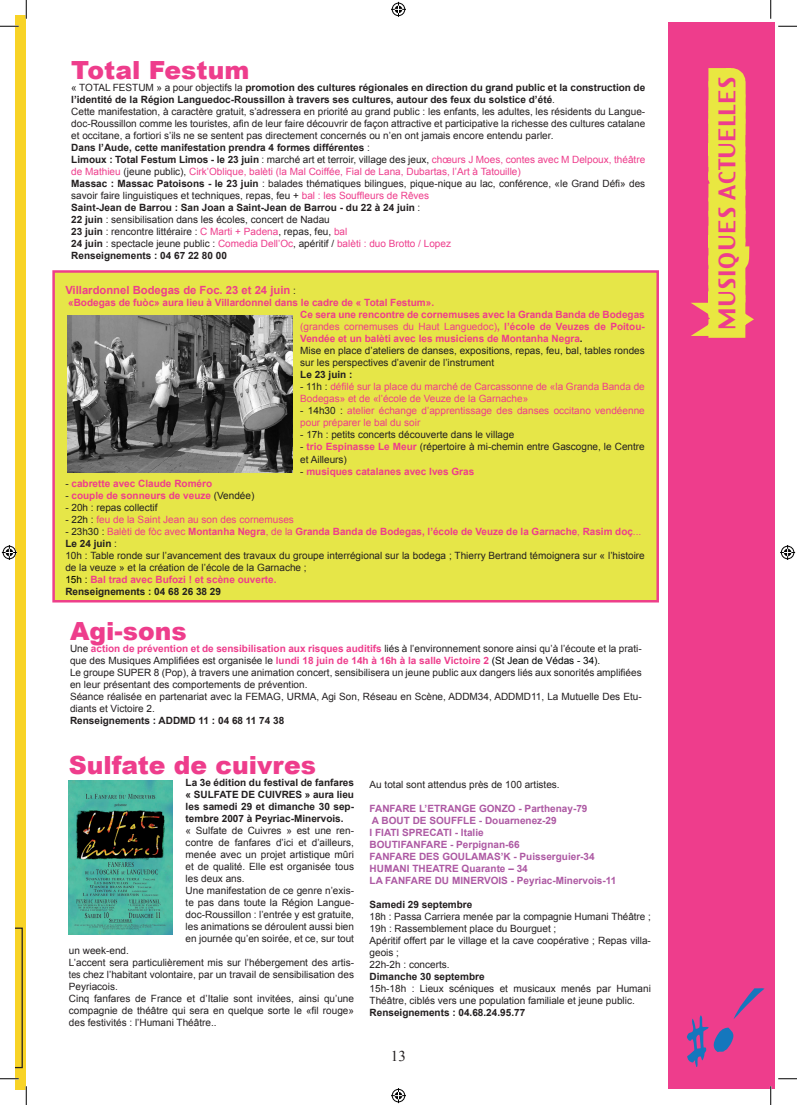
<style>
.page{position:relative;width:797px;height:1105px;background:#fff}
.page>*{position:absolute;margin:0;border:0;box-sizing:border-box;transform-origin:0 0}
.t1{font:900 25px "Arial";color:#ee3d8c}
.t2{font:22.5px "Virtue";color:#ee3d8c}
.t3{font:15px "Times New Roman";color:#231f20}
.t4{font:700 11.25px "Arial";color:#ee3d8c}
.t5{font:10px/12px "Arial";color:#231f20}
.t6{font:700 10px/12px "Arial";color:#ee3d8c}
.t7{font:10px/12px "Arial";color:#ee3d8c}
.t8{font:700 10px/12px "Arial";color:#231f20;text-align:justify}
.t9{font:700 10px/12px "Arial";color:#ad59a3}
.s1{font-weight:700}
.s2{color:#ee3d8c}
.s3{font-weight:400;font-size:10px;color:#231f20}
.s4{font-weight:400}
.s5{color:#231f20}
.s6{font-weight:400;color:#231f20}
.s7{font-weight:700;color:#ee3d8c}
.s8{color:#000}
</style>
<div class="page">
<div style="left:16px;top:16px;width:10px;height:1073px;background:#f8d326"></div>
<div style="left:668px;top:22px;width:106px;height:1066px;background:#ee3d8c"></div>
<svg style="left:691px;top:68px;width:63px;height:270px"></svg>
<svg style="left:687px;top:988px;width:77px;height:79px"></svg>
<div style="left:54px;top:271px;width:603px;height:330px;background:#e6e648"></div>
<div style="left:52px;top:270px;width:607px;height:332px;border:2px solid #ee3f8a"></div>
<img style="left:67px;top:315px;width:226px;height:158px">
<svg style="left:16px;top:927px;width:7px;height:141px"></svg>
<img style="left:69px;top:780px;width:103px;height:155px">
<svg style="left:0;top:25px;width:19px;height:2px"></svg>
<svg style="left:778px;top:25px;width:19px;height:2px"></svg>
<svg style="left:0;top:1078px;width:19px;height:1px"></svg>
<svg style="left:778px;top:1078px;width:19px;height:1px"></svg>
<svg style="left:25px;top:0;width:2px;height:19px"></svg>
<svg style="left:25px;top:1086px;width:2px;height:19px"></svg>
<svg style="left:770px;top:0;width:1px;height:19px"></svg>
<svg style="left:770px;top:1086px;width:1px;height:19px"></svg>
<svg style="left:391px;top:2px;width:15px;height:15px"></svg>
<svg style="left:391px;top:1088px;width:15px;height:15px"></svg>
<svg style="left:2px;top:545px;width:15px;height:15px"></svg>
<svg style="left:780px;top:545px;width:15px;height:15px"></svg>
<h1 class="t1" style="left:71px;top:52px;width:179px">Total Festum</h1>
<p class="t5" style="left:71px;top:82px;width:575px">« TOTAL FESTUM » a pour objectifs la <span class="s1">promotion des cultures régionales en direction du grand public et la construction de l’identité de la Région Languedoc-Roussillon à travers ses cultures, autour des feux du solstice d’été</span>.<br>Cette manifestation, à caractère gratuit, s’adressera en priorité au grand public : les enfants, les adultes, les résidents du Langue&shy;doc-Roussillon comme les touristes, afin de leur faire découvrir de façon attractive et participative la richesse des cultures catalane et occitane, a fortiori s’ils ne se sentent pas directement concernés ou n’en ont jamais encore entendu parler.<br><span class="s1">Dans l’Aude, cette manifestation prendra 4 formes différentes</span> :<br><span class="s1">Limoux : Total Festum Limos - le 23 juin</span> : marché art et terroir, village des jeux, <span class="s2">chœurs J Moes, contes avec M Delpoux, théâtre de Mathieu</span> (jeune public), <span class="s2">Cirk’Oblique, balèti (la Mal Coiffée, Fial de Lana, Dubartas, l’Art à Tatouille)<br></span><span class="s1">Massac : Massac Patoisons - le 23 juin</span> : balades thématiques bilingues, pique-nique au lac, conférence, «le Grand Défi» des savoir faire linguistiques et techniques, repas, feu + <span class="s2">bal : les Souffleurs de Rêves<br></span><span class="s1">Saint-Jean de Barrou : San Joan a Saint-Jean de Barrou - du 22 à 24 juin</span> :<br><span class="s1">22 juin</span> : sensibilisation dans les écoles, concert de Nadau<br><span class="s1">23 juin</span> : rencontre littéraire : <span class="s2">C Marti + Padena</span>, repas, feu, <span class="s2">bal<br></span><span class="s1">24 juin</span> : spectacle jeune public : <span class="s2">Comedia Dell’Oc</span>, apéritif / <span class="s2">balèti : duo Brotto / Lopez<br></span><span class="s1">Renseignements : 04 67 22 80 00</span></p>
<p class="t4" style="left:65px;top:283px;width:232px">Villardonnel Bodegas de Foc. 23 et 24 juin <span class="s3">:</span></p>
<p class="t6" style="left:300px;top:297px;width:346px;text-indent:-232px">«Bodegas de fuòc» aura lieu à Villardonnel dans le cadre de « Total Festum».<br>Ce sera une rencontre de cornemuses avec la Granda Banda de Bodegas <span class="s4">(grandes cornemuses du Haut Languedoc)</span>, l’école de Veuzes de Poitou-Vendée et un balèti avec les musiciens de Montanha Negra<span class="s5">.<br></span><span class="s6">Mise en place d’ateliers de danses, expositions, repas, feu, bal, tables rondes sur les perspectives d’avenir de l’instrument</span></p>
<p class="t8" style="left:300px;top:369px;width:54px">Le 23 juin :</p>
<p class="t7" style="left:300px;top:381px;width:346px"><span class="s5">- 11h :</span> défilé sur la place du marché de Carcassonne de «la Granda Banda de<br>Bodegas» et de «l’école de Veuze de la Garnache»</p>
<p class="t7" style="left:300px;top:405px;width:346px"><span class="s5">- 14h30 :</span> atelier échange d’apprentissage des danses occitano vendéenne pour préparer le bal du soir</p>
<p class="t5" style="left:300px;top:429px;width:215px">- 17h : petits concerts découverte dans le village</p>
<p class="t5" style="left:300px;top:441px;width:346px">- <span class="s7">trio Espinasse Le Meur</span> (répertoire à mi-chemin entre Gascogne, le Centre et Ailleurs)</p>
<p class="t6" style="left:300px;top:465px;width:175px"><span class="s6">-</span> musiques catalanes avec Ives Gras</p>
<p class="t6" style="left:65px;top:477px;width:148px"><span class="s6">-</span> cabrette avec Claude Roméro</p>
<p class="t6" style="left:65px;top:489px;width:190px"><span class="s6">-</span> couple de sonneurs de veuze <span class="s6">(Vendée)</span></p>
<p class="t5" style="left:65px;top:501px;width:94px">- 20h : repas collectif</p>
<p class="t7" style="left:65px;top:513px;width:230px"><span class="s5">- 22h :</span> feu de la Saint Jean au son des cornemuses</p>
<p class="t5" style="left:65px;top:525px;width:581px">- 23h30 : <span class="s2">Balèti de fòc avec</span> <span class="s7">Montanha Negra</span><span class="s2">, de la</span> <span class="s7">Granda Banda de Bodegas, l’école de Veuze de la Garnache</span><span class="s2">,</span> <span class="s7">Rasim doç</span><span class="s2">...<br></span><span class="s1">Le 24 juin</span> :<br>10h : Table ronde sur l’avancement des travaux du groupe interrégional sur la bodega ; Thierry Bertrand témoignera sur « l’histoire de la veuze » et la création de l’école de la Garnache ;<br><span class="s8">15h :</span> <span class="s7">Bal trad avec Bufozi ! et scène ouverte.<br></span><span class="s1">Renseignements : 04 68 26 38 29</span></p>
<h1 class="t1" style="left:70px;top:613px;width:118px">Agi-sons</h1>
<p class="t5" style="left:70px;top:643px;width:573px">Une <span class="s7">action de prévention et de sensibilisation aux risques auditifs</span> liés à l’environnement sonore ainsi qu’à l’écoute et la prati&shy;que des Musiques Amplifiées est organisée le <span class="s7">lundi 18 juin de 14h à 16h à la salle Victoire 2</span> <span class="s8">(St Jean de Védas - 34).<br></span>Le groupe SUPER 8 (Pop), à travers une animation concert, sensibilisera un jeune public aux dangers liés aux sonorités amplifiées en leur présentant des comportements de prévention.<br>Séance réalisée en partenariat avec la FEMAG, URMA, Agi Son, Réseau en Scène, ADDM34, ADDMD11, La Mutuelle Des Etu&shy;diants et Victoire 2.</p>
<p class="t8" style="left:70px;top:715px;width:216px">Renseignements : ADDMD 11 : 04 68 11 74 38</p>
<h1 class="t1" style="left:69px;top:747px;width:249px">Sulfate de cuivres</h1>
<p class="t8" style="left:186px;top:777px;width:170px">La 3e édition du festival de fanfares « SULFATE DE CUIVRES » aura lieu les samedi 29 et dimanche 30 sep&shy;tembre 2007 à Peyriac-Minervois.</p>
<p class="t5" style="left:186px;top:825px;width:170px">« Sulfate de Cuivres » est une ren&shy;contre de fanfares d’ici et d’ailleurs, menée avec un projet artistique mûri et de qualité. Elle est organisée tous les deux ans.<br>Une manifestation de ce genre n’exis&shy;te pas dans toute la Région Langue&shy;doc-Roussillon : l’entrée y est gratuite, les animations se déroulent aussi bien en journée qu’en soirée, et ce, sur tout</p>
<p class="t5" style="left:69px;top:945px;width:287px">un week-end.<br>L’accent sera particulièrement mis sur l’hébergement des artis&shy;tes chez l’habitant volontaire, par un travail de sensibilisation des Peyriacois.<br>Cinq fanfares de France et d’Italie sont invitées, ainsi qu’une compagnie de théâtre qui sera en quelque sorte le «fil rouge» des festivités : l’Humani Théâtre..</p>
<p class="t5" style="left:369px;top:779px;width:192px">Au total sont attendus près de 100 artistes.</p>
<p class="t9" style="left:369px;top:803px;width:248px">FANFARE L’ETRANGE GONZO - Parthenay-79<br>A BOUT DE SOUFFLE - Douarnenez-29<br>I FIATI SPRECATI - Italie<br>BOUTIFANFARE - Perpignan-66<br>FANFARE DES GOULAMAS’K - Puisserguier-34<br>HUMANI THEATRE Quarante – 34<br>LA FANFARE DU MINERVOIS - Peyriac-Minervois-11</p>
<p class="t8" style="left:369px;top:899px;width:104px">Samedi 29 septembre</p>
<p class="t5" style="left:369px;top:911px;width:283px">18h : Passa Carriera menée par la compagnie Humani Théâtre ; 19h : Rassemblement place du Bourguet ;<br>Apéritif offert par le village et la cave coopérative ; Repas villa&shy;geois ;<br>22h-2h : concerts.</p>
<p class="t8" style="left:369px;top:971px;width:117px">Dimanche 30 septembre</p>
<p class="t5" style="left:369px;top:983px;width:283px">15h-18h : Lieux scéniques et musicaux menés par Humani<br>Théâtre, ciblés vers une population familiale et jeune public.</p>
<p class="t8" style="left:369px;top:1007px;width:157px">Renseignements : 04.68.24.95.77</p>
<h3 class="t3" style="left:391px;top:1046px;width:15px">13</h3>
<h2 class="t2" style="left:712px;top:330px;width:255px;rotate:-90deg">MUSIQUES ACTUELLES</h2>
</div>
